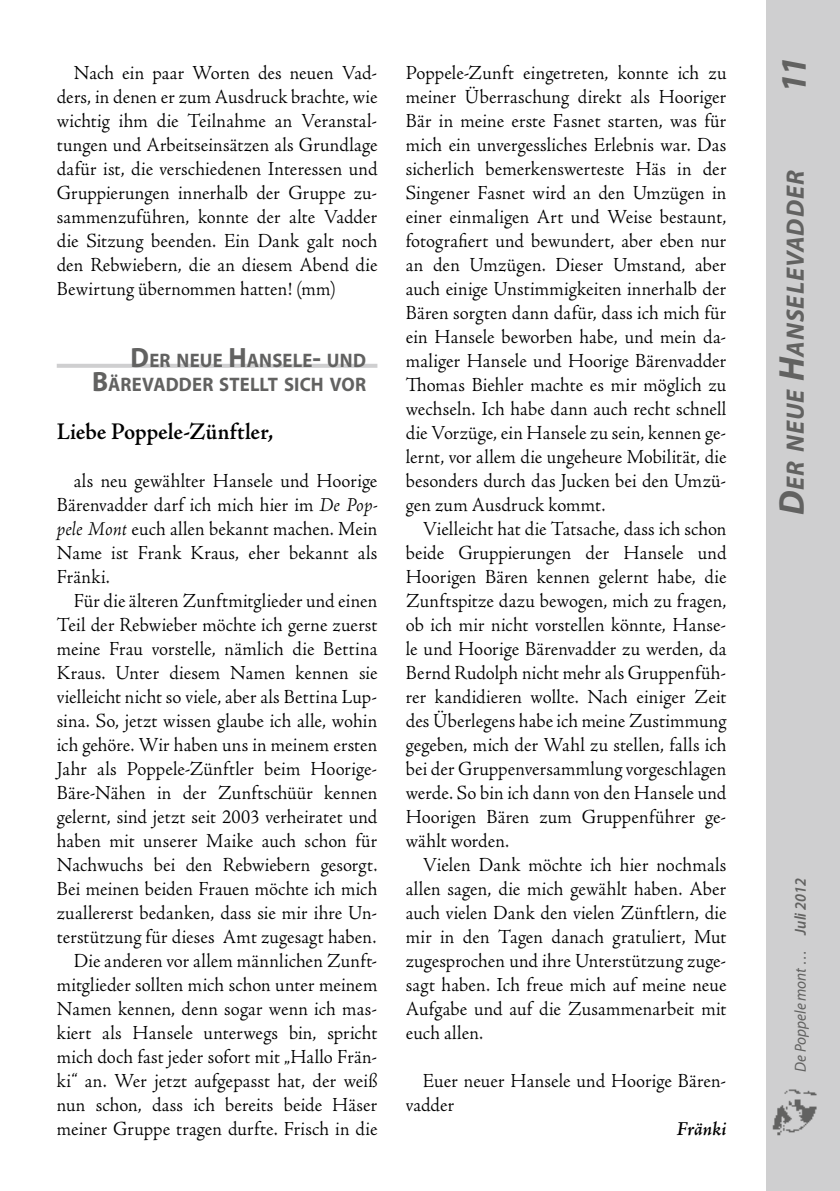
<style>
.page{position:relative;width:840px;height:1191px;background:#fff}
.page>*{position:absolute;margin:0;border:0;box-sizing:border-box;transform-origin:0 0}
.t1{font:italic 700 36px "Myriad Pro";color:#626261}
.t2{font:italic 700 25.2px "Myriad Pro";color:#626261}
.t3{font:600 24px "Adobe Jenson Pro";color:#000;scale:.95 1}
.t4{font:300 20px/24px "Adobe Jenson Pro";letter-spacing:.01em;color:#000;text-align:justify;scale:.95 1}
.t5{font:italic 600 20px "Adobe Jenson Pro";letter-spacing:.01em;color:#000;scale:.95 1}
.t6{font:700 19.6px/24px "Myriad Pro";letter-spacing:.01em;color:#626261;text-align:right;scale:.95 1}
.t7{font:italic 16px "Myriad Pro";color:#626261;scale:.95 1}
.s1{font-size:28px}
.s2{font-style:italic}
.s3{font-size:36px}
.s4{font-weight:600}
</style>
<div class="page">
<div style="left:765px;top:0;width:74px;height:1191px;background:#cfcfd0"></div>
<img style="left:772px;top:1089px;width:44px;height:47px">
<hr style="left:57px;top:364px;width:320px;height:4px;background:#cfcfd0">
<p class="t4" style="left:57px;top:61px;width:339px;text-indent:17px">Nach ein paar Worten des neuen Vad&shy;ders, in denen er zum Ausdruck brachte, wie wichtig ihm die Teilnahme an Veranstal&shy;tungen und Arbeitseinsätzen als Grundlage dafür ist, die verschiedenen Interessen und Gruppierungen innerhalb der Gruppe zu&shy;sammenzuführen, konnte der alte Vadder die Sitzung beenden. Ein Dank galt noch den Rebwiebern, die an diesem Abend die Bewirtung übernommen hatten! (mm)</p>
<p class="t6" style="left:92px;top:347px;width:289px"><span class="s1">D</span>ER NEUE <span class="s1">H</span>ANSELE<span class="s1">-</span> UND<br><span class="s1">B</span>ÄREVADDER STELLT SICH VOR</p>
<p class="t3" style="left:57px;top:417px;width:229px">Liebe Poppele-Zünftler,</p>
<p class="t4" style="left:57px;top:469px;width:339px;text-indent:17px">als neu gewählter Hansele und Hoorige Bärenvadder darf ich mich hier im <span class="s2">De Pop&shy;pele Mont</span> euch allen bekannt machen. Mein Name ist Frank Kraus, eher bekannt als Fränki.</p>
<p class="t4" style="left:57px;top:589px;width:339px;text-align:right">Für die älteren Zunftmitglieder und einen Teil der Rebwieber möchte ich gerne zuerst meine Frau vorstelle, nämlich die Bettina Kraus. Unter diesem Namen kennen sie vielleicht nicht so viele, aber als Bettina Lup&shy;sina. So, jetzt wissen glaube ich alle, wohin ich gehöre. Wir haben uns in meinem ersten Jahr als Poppele-Zünftler beim Hoorige-Bäre-Nähen in der Zunftschüür kennen gelernt, sind jetzt seit 2003 verheiratet und haben mit unserer Maike auch schon für Nachwuchs bei den Rebwiebern gesorgt.<br>Bei meinen beiden Frauen möchte ich mich zuallererst bedanken, dass sie mir ihre Un&shy;terstützung für dieses Amt zugesagt haben.<br>Die anderen vor allem männlichen Zunft&shy;mitglieder sollten mich schon unter meinem Namen kennen, denn sogar wenn ich mas&shy;kiert als Hansele unterwegs bin, spricht mich doch fast jeder sofort mit „Hallo Frän&shy;ki“ an. Wer jetzt aufgepasst hat, der weiß nun schon, dass ich bereits beide Häser meiner Gruppe tragen durfte. Frisch in die</p>
<p class="t4" style="left:405px;top:61px;width:339px">Poppele-Zunft eingetreten, konnte ich zu meiner Überraschung direkt als Hooriger Bär in meine erste Fasnet starten, was für mich ein unvergessliches Erlebnis war. Das sicherlich bemerkenswerteste Häs in der Singener Fasnet wird an den Umzügen in einer einmaligen Art und Weise bestaunt, fotografiert und bewundert, aber eben nur an den Umzügen. Dieser Umstand, aber auch einige Unstimmigkeiten innerhalb der Bären sorgten dann dafür, dass ich mich für ein Hansele beworben habe, und mein da&shy;maliger Hansele und Hoorige Bärenvadder Thomas Biehler machte es mir möglich zu wechseln. Ich habe dann auch recht schnell die Vorzüge, ein Hansele zu sein, kennen ge&shy;lernt, vor allem die ungeheure Mobilität, die besonders durch das Jucken bei den Umzü&shy;gen zum Ausdruck kommt.</p>
<p class="t4" style="left:405px;top:517px;width:339px;text-indent:17px">Vielleicht hat die Tatsache, dass ich schon beide Gruppierungen der Hansele und Hoorigen Bären kennen gelernt habe, die Zunftspitze dazu bewogen, mich zu fragen, ob ich mir nicht vorstellen könnte, Hanse&shy;le und Hoorige Bärenvadder zu werden, da Bernd Rudolph nicht mehr als Gruppenfüh&shy;rer kandidieren wollte. Nach einiger Zeit des Überlegens habe ich meine Zustimmung gegeben, mich der Wahl zu stellen, falls ich bei der Gruppenversammlung vorgeschlagen werde. So bin ich dann von den Hansele und Hoorigen Bären zum Gruppenführer ge&shy;wählt worden.</p>
<p class="t4" style="left:405px;top:853px;width:339px;text-indent:17px">Vielen Dank möchte ich hier nochmals allen sagen, die mich gewählt haben. Aber auch vielen Dank den vielen Zünftlern, die mir in den Tagen danach gratuliert, Mut zugesprochen und ihre Unterstützung zuge&shy;sagt haben. Ich freue mich auf meine neue Aufgabe und auf die Zusammenarbeit mit euch allen.</p>
<p class="t4" style="left:405px;top:1069px;width:339px;text-indent:17px">Euer neuer Hansele und Hoorige Bären&shy;vadder</p>
<p class="t5" style="left:676px;top:1117px;width:54px">Fränki</p>
<h1 class="t1" style="left:770px;top:93px;width:38px;rotate:-90deg">11</h1>
<p class="t2" style="left:778px;top:515px;width:346px;rotate:-90deg"><span class="s3">D</span>er neue <span class="s3">H</span>anselevadder</p>
<p class="t7" style="left:790px;top:1071px;width:205px;rotate:-90deg">De Poppele mont … <span class="s4">Juli 2012</span></p>
</div>
